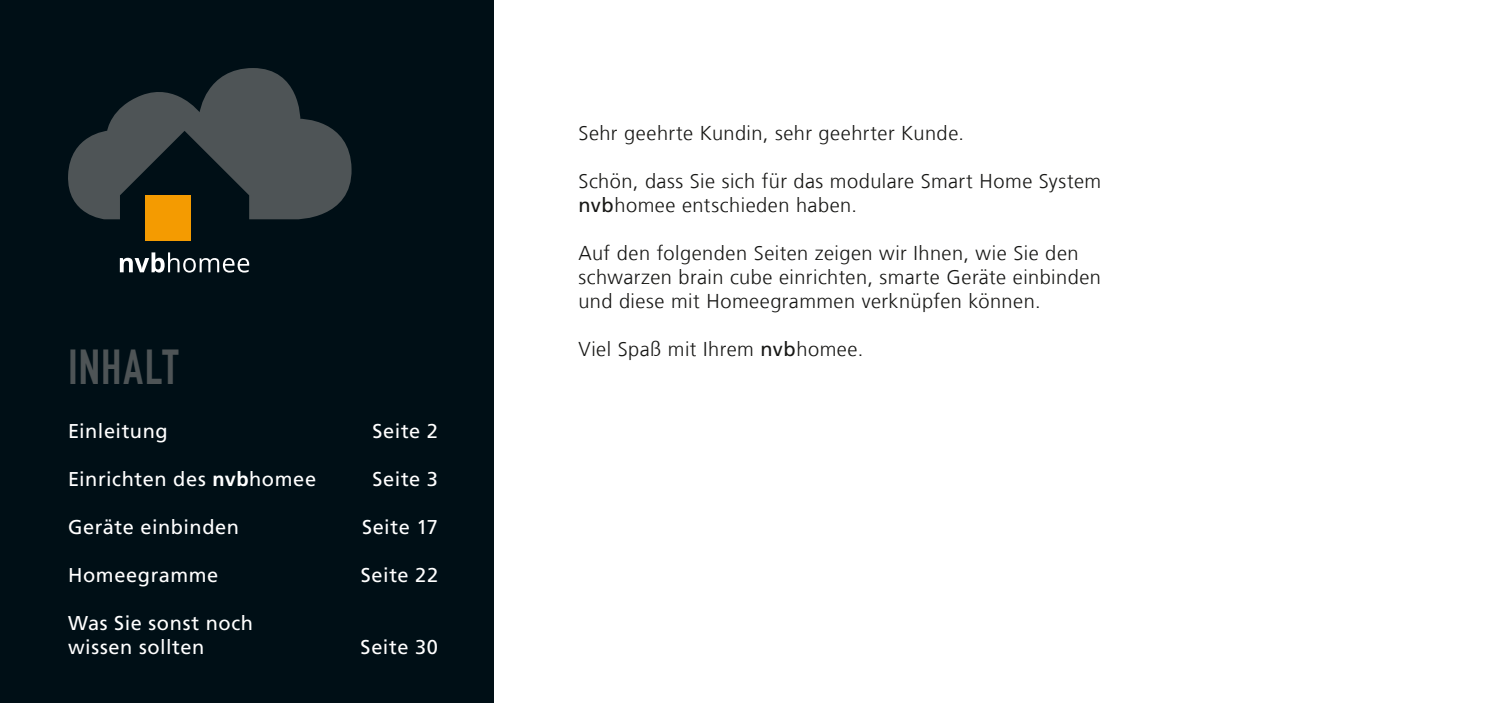
<style>
.page{position:relative;width:1497px;height:703px;background:#fff}
.page>*{position:absolute;margin:0;border:0;box-sizing:border-box;transform-origin:0 0}
.t1{font:700 48px "DIN Condensed";letter-spacing:.02em;color:#4e5456}
.t2{font:300 20px/24px "Frutiger LT Com";letter-spacing:.025em;color:#171715}
.t3{font:20px/24px "Frutiger LT Com";letter-spacing:.03em;color:#fff}
.s1{font-weight:700}
.s2{font-weight:400}
</style>
<div class="page">
<div style="left:0;top:0;width:493px;height:703px;background:#000f16"></div>
<svg style="left:68px;top:68px;width:284px;height:151px;fill:#4e5456"></svg>
<div style="left:145px;top:196px;width:45px;height:45px;background:#f49b01"></div>
<svg style="left:120px;top:252px;width:129px;height:21px"></svg>
<h1 class="t1" style="left:68px;top:339px;width:112px">INHALT</h1>
<p class="t3" style="left:68px;top:421px;width:101px">Einleitung</p>
<p class="t3" style="left:373px;top:421px;width:67px">Seite 2</p>
<p class="t3" style="left:68px;top:469px;width:250px">Einrichten des <span class="s1">nvb</span>homee</p>
<p class="t3" style="left:373px;top:469px;width:67px">Seite 3</p>
<p class="t3" style="left:68px;top:517px;width:173px">Geräte einbinden</p>
<p class="t3" style="left:362px;top:517px;width:78px">Seite 17</p>
<p class="t3" style="left:68px;top:565px;width:152px">Homeegramme</p>
<p class="t3" style="left:361px;top:565px;width:79px">Seite 22</p>
<p class="t3" style="left:68px;top:613px;width:187px">Was Sie sonst noch wissen sollten</p>
<p class="t3" style="left:361px;top:637px;width:79px">Seite 30</p>
<p class="t2" style="left:578px;top:121px;width:387px">Sehr geehrte Kundin, sehr geehrter Kunde.</p>
<p class="t2" style="left:578px;top:169px;width:524px">Schön, dass Sie sich für das modulare Smart Home System <span class="s2">nvb</span>homee entschieden haben.</p>
<p class="t2" style="left:578px;top:241px;width:524px">Auf den folgenden Seiten zeigen wir Ihnen, wie Sie den schwarzen brain cube einrichten, smarte Geräte einbinden und diese mit Homeegrammen verknüpfen können.</p>
<p class="t2" style="left:578px;top:337px;width:286px">Viel Spaß mit Ihrem <span class="s2">nvb</span>homee.</p>
</div>
